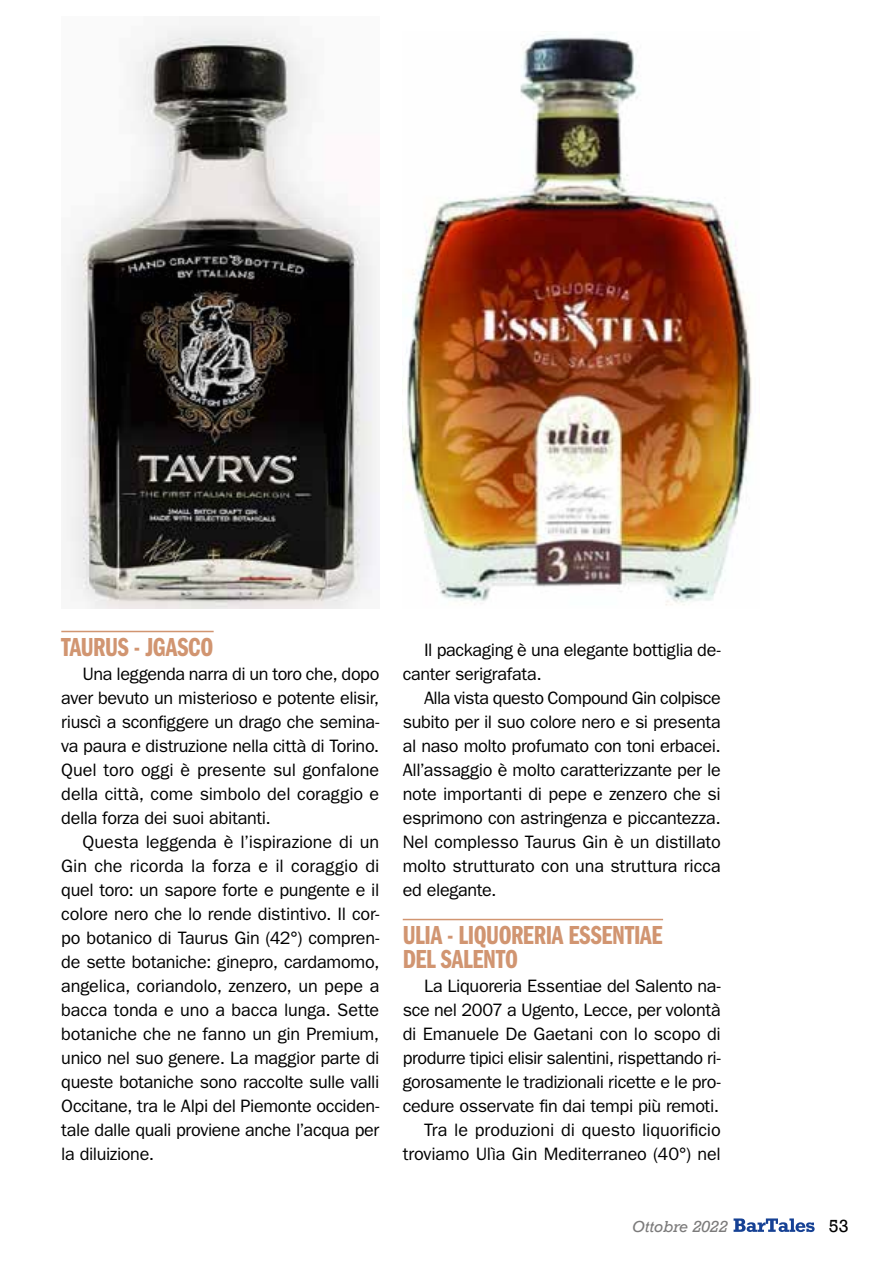
<style>
.page{position:relative;width:891px;height:1263px;background:#fff}
.page>*{position:absolute;margin:0;border:0;box-sizing:border-box;transform-origin:0 0}
.t1{font:27px/24px "ITC Franklin Gothic Std Dm Cp";letter-spacing:-.01em;color:#d19571}
.t2{font:18px/24px "ITC Franklin Gothic Std";letter-spacing:-.015em;color:#000;text-align:justify}
.t3{font:18px "Rockwell";color:#000}
.t4{font:italic 15px "Rockwell";color:#7c7b7b}
</style>
<div class="page">
<hr style="left:61px;top:631px;width:153px;height:1px;background:#d19571">
<hr style="left:402px;top:919px;width:261px;height:1px;background:#d19571">
<img style="left:402px;top:34px;width:351px;height:572px">
<img style="left:66px;top:25px;width:313px;height:583px">
<svg style="left:733px;top:1218px;width:81px;height:14px"></svg>
<h1 class="t1" style="left:61px;top:635px;width:153px">TAURUS - JGASCO</h1>
<p class="t2" style="left:61px;top:662px;width:319px;text-indent:21px">Una leggenda narra di un toro che, dopo aver bevuto un misterioso e potente elisir, riuscì a sconfiggere un drago che semina&shy;va paura e distruzione nella città di Torino.<br>Quel toro oggi è presente sul gonfalone della città, come simbolo del coraggio e della forza dei suoi abitanti.</p>
<p class="t2" style="left:61px;top:830px;width:319px;text-indent:21px">Questa leggenda è l’ispirazione di un Gin che ricorda la forza e il coraggio di quel toro: un sapore forte e pungente e il colore nero che lo rende distintivo. Il cor&shy;po botanico di Taurus Gin (42°) compren&shy;de sette botaniche: ginepro, cardamomo, angelica, coriandolo, zenzero, un pepe a bacca tonda e uno a bacca lunga. Sette botaniche che ne fanno un gin Premium, unico nel suo genere. La maggior parte di queste botaniche sono raccolte sulle valli Occitane, tra le Alpi del Piemonte occiden&shy;tale dalle quali proviene anche l’acqua per la diluizione.</p>
<p class="t2" style="left:402px;top:638px;width:319px;text-indent:21px">Il packaging è una elegante bottiglia de&shy;canter serigrafata.</p>
<p class="t2" style="left:402px;top:686px;width:319px;text-indent:21px">Alla vista questo Compound Gin colpisce subito per il suo colore nero e si presenta al naso molto profumato con toni erbacei.<br>All’assaggio è molto caratterizzante per le note importanti di pepe e zenzero che si esprimono con astringenza e piccantezza.<br>Nel complesso Taurus Gin è un distillato molto strutturato con una struttura ricca ed elegante.</p>
<h1 class="t1" style="left:402px;top:923px;width:261px">ULIA - LIQUORERIA ESSENTIAE<br>DEL SALENTO</h1>
<p class="t2" style="left:402px;top:974px;width:319px;text-align:right">La Liquoreria Essentiae del Salento na&shy;sce nel 2007 a Ugento, Lecce, per volontà di Emanuele De Gaetani con lo scopo di produrre tipici elisir salentini, rispettando ri&shy;gorosamente le tradizionali ricette e le pro&shy;cedure osservate fin dai tempi più remoti.<br>Tra le produzioni di questo liquorificio troviamo Ulìa Gin Mediterraneo (40°) nel</p>
<p class="t4" style="left:632px;top:1217px;width:97px">Ottobre 2022</p>
<p class="t3" style="left:828px;top:1215px;width:21px">53</p>
</div>
